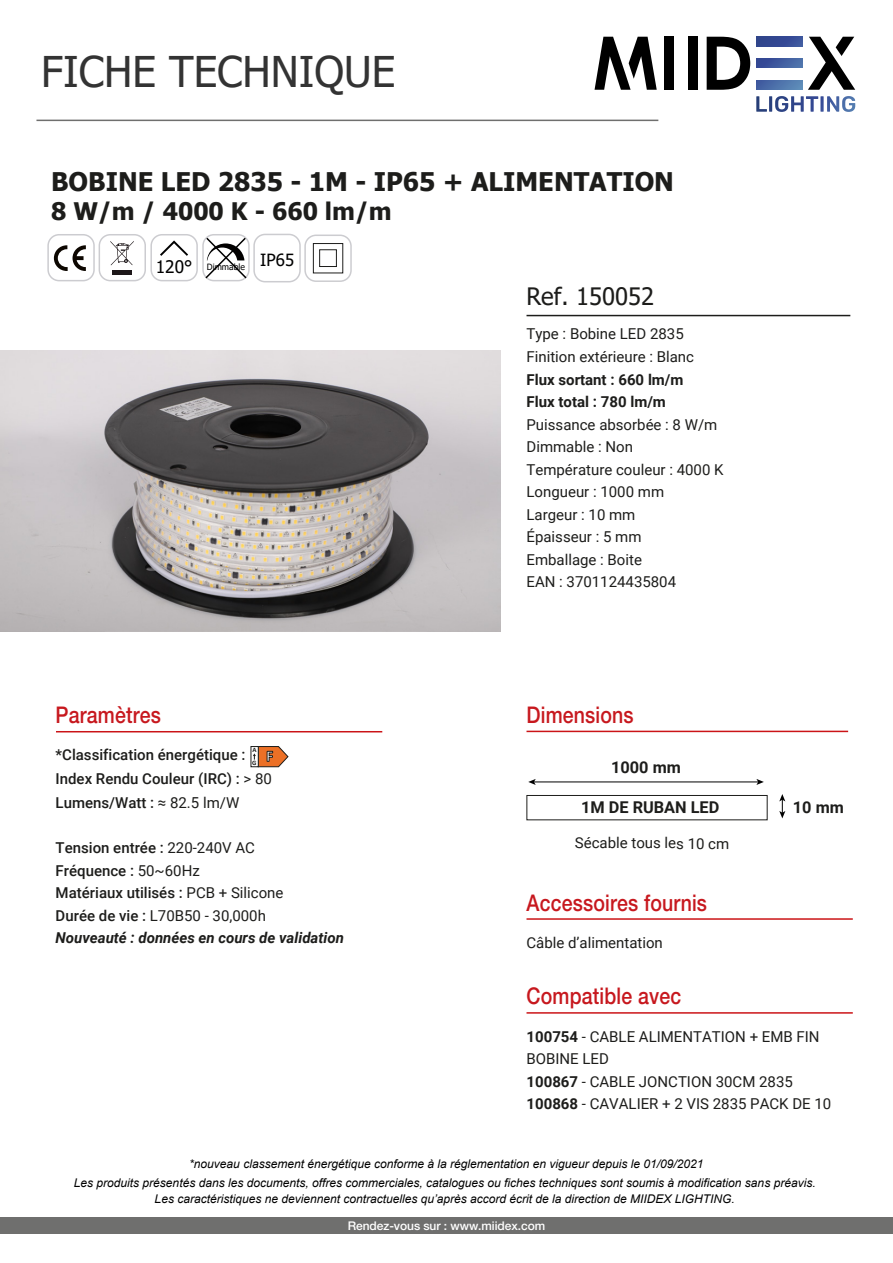
<style>
.page{position:relative;width:893px;height:1263px;background:#fff}
.page>*{position:absolute;margin:0;border:0;box-sizing:border-box;transform-origin:0 0}
.t1{font:42.3px "Tahoma";color:#333}
.t2{font:700 25.65px "Tahoma";color:#1d1d1b}
.t3{font:700 24.15px "Tahoma";color:#1d1d1b}
.t4{font:24px "Tahoma";color:#1d1d1b}
.t5{font:500 22.95px "Helvetica Neue LT Std";letter-spacing:.01em;color:#c7181e;scale:.85 1}
.t6{font:700 16.35px "Roboto";letter-spacing:-.005em;color:#1d1d1b}
.t7{font:15px/22.5px "Roboto";color:#1d1d1b}
.t8{font:500 15px/22.5px "Roboto";color:#1d1d1b}
.t9{font:700 15px/22.5px "Roboto";color:#1d1d1b}
.t10{font:italic 12px/15.9px "Arial";color:#000;text-align:center}
.t11{font:500 12px "Helvetica Neue LT Std";letter-spacing:-.005em;color:#fff}
.t12{font:8.7px "Tahoma";color:#010000}
.t13{font:700 6.75px/13.2px "Calibri";color:#1d1d1b}
.s1{font-size:17.25px}
.s2{font-weight:400}
.s3{font-weight:400;font-size:15.15px}
.s4{font-weight:700;font-style:italic}
.s5{font-weight:700}
</style>
<div class="page">
<hr style="left:526px;top:315px;width:324px;height:1px;background:#1d1d1b">
<hr style="left:36px;top:120px;width:622px;height:1px;background:#6f6f6e">
<svg style="left:808px;top:37px;width:47px;height:53px"></svg>
<svg style="left:707px;top:37px;width:43px;height:53px"></svg>
<div style="left:688px;top:37px;width:9px;height:53px;background:#000"></div>
<div style="left:664px;top:37px;width:10px;height:53px;background:#000"></div>
<svg style="left:756px;top:96px;width:99px;height:16px"></svg>
<svg style="left:595px;top:37px;width:62px;height:53px"></svg>
<svg style="left:756px;top:37px;width:47px;height:9px"></svg>
<svg style="left:756px;top:58px;width:47px;height:10px"></svg>
<svg style="left:756px;top:80px;width:47px;height:10px"></svg>
<div style="left:47px;top:234px;width:48px;height:47px;border:1px solid #ccccd0;border-radius:11px"></div>
<div style="left:99px;top:234px;width:47px;height:47px;border:1px solid #ccccd0;border-radius:11px"></div>
<svg style="left:54px;top:245px;width:32px;height:26px"></svg>
<svg style="left:110px;top:241px;width:24px;height:24px"></svg>
<div style="left:112px;top:270px;width:20px;height:5px;background:#1d1719"></div>
<div style="left:150px;top:234px;width:48px;height:47px;border:1px solid #ccccd0;border-radius:11px"></div>
<svg style="left:160px;top:240px;width:28px;height:16px"></svg>
<div style="left:202px;top:234px;width:48px;height:47px;border:1px solid #ccccd0;border-radius:11px"></div>
<svg style="left:204px;top:236px;width:44px;height:44px"></svg>
<div style="left:253px;top:234px;width:48px;height:48px;border:1px solid #ccccd0;border-radius:11px"></div>
<div style="left:304px;top:235px;width:48px;height:47px;border:1px solid #ccccd0;border-radius:11px"></div>
<div style="left:313px;top:243px;width:30px;height:30px;border:1px solid #1d1d1b"></div>
<div style="left:319px;top:249px;width:18px;height:18px;border:1px solid #1d1d1b"></div>
<svg style="left:779px;top:794px;width:6px;height:24px"></svg>
<hr style="left:534px;top:781px;width:225px;height:1px;background:#000">
<svg style="left:756px;top:779px;width:8px;height:6px"></svg>
<svg style="left:528px;top:779px;width:8px;height:6px"></svg>
<div style="left:0;top:1217px;width:893px;height:16px;background:#6f6f6e"></div>
<hr style="left:526px;top:731px;width:322px;height:1px;background:#cb1417">
<hr style="left:56px;top:731px;width:326px;height:1px;background:#cb1417">
<hr style="left:526px;top:1012px;width:327px;height:2px;background:#cb1417">
<hr style="left:526px;top:918px;width:327px;height:2px;background:#cb1417">
<div style="left:526px;top:795px;width:241px;height:25px;border:1px solid #1d1d1b"></div>
<img style="left:0;top:351px;width:500px;height:280px">
<svg style="left:251px;top:746px;width:2px;height:21px"></svg>
<svg style="left:253px;top:746px;width:35px;height:21px"></svg>
<h1 class="t1" style="left:41px;top:43px;width:356px">FICHE TECHNIQUE</h1>
<h2 class="t2" style="left:51px;top:164px;width:624px">BOBINE LED 2835 - 1M - IP65 + ALIMENTATION</h2>
<h3 class="t3" style="left:51px;top:194px;width:342px">8 W/m / 4000 K - 660 lm/m</h3>
<p class="t12" style="left:156px;top:261px;width:140px"><span class="s1">120°</span> Dimmable <sup>IP65</sup></p>
<h3 class="t5" style="left:56px;top:701px;width:125px">Paramètres</h3>
<p class="t13" style="left:252px;top:743px;width:6px">A<br>G</p>
<p class="t8" style="left:56px;top:742px;width:218px;line-height:24px">*Classification énergétique :<br>Index Rendu Couleur (IRC) : <span class="s2">&gt; 80<br></span>Lumens/Watt : <span class="s3">≈ 82.5</span> <span class="s2">lm/W</span></p>
<p class="t8" style="left:56px;top:836px;width:290px">Tension entrée : <span class="s2">220-240V AC<br></span>Fréquence : <span class="s2">50~60Hz<br></span>Matériaux utilisés : <span class="s2">PCB + Silicone<br></span>Durée de vie : <span class="s2">L70B50 - 30,000h<br></span><span class="s4">Nouveauté : données en cours de validation</span></p>
<h3 class="t4" style="left:526px;top:281px;width:129px">Ref. 150052</h3>
<p class="t7" style="left:526px;top:322px;width:169px">Type : Bobine LED 2835<br>Finition extérieure : Blanc</p>
<p class="t9" style="left:526px;top:367px;width:159px">Flux sortant : 660 lm/m<br>Flux total : 780 lm/m</p>
<p class="t7" style="left:526px;top:412px;width:199px">Puissance absorbée : 8 W/m<br>Dimmable : Non<br>Température couleur : 4000 K<br>Longueur : 1000 mm<br>Largeur : 10 mm<br>Épaisseur : 5 mm<br>Emballage : Boite<br>EAN : 3701124435804</p>
<h3 class="t5" style="left:526px;top:701px;width:128px">Dimensions</h3>
<p class="t6" style="left:611px;top:756px;width:71px">1000 mm</p>
<p class="t6" style="left:581px;top:796px;width:140px">1M DE RUBAN LED</p>
<p class="t6" style="left:793px;top:796px;width:53px">10 mm</p>
<p class="t7" style="left:575px;top:831px;width:156px">Sécable tous les 10 cm</p>
<h3 class="t5" style="left:526px;top:889px;width:214px">Accessoires fournis</h3>
<p class="t7" style="left:526px;top:931px;width:138px">Câble d’alimentation</p>
<h3 class="t5" style="left:526px;top:982px;width:184px">Compatible avec</h3>
<p class="t7" style="left:526px;top:1025px;width:306px"><span class="s5">100754</span> - CABLE ALIMENTATION + EMB FIN<br>BOBINE LED<br><span class="s5">100867</span> - CABLE JONCTION 30CM 2835<br><span class="s5">100868</span> - CAVALIER + 2 VIS 2835 PACK DE 10</p>
<p class="t10" style="left:189px;top:1156px;width:516px">*nouveau classement énergétique conforme à la réglementation en vigueur depuis le 01/09/2021</p>
<p class="t10" style="left:74px;top:1175px;width:743px">Les produits présentés dans les documents, offres commerciales, catalogues ou fiches techniques sont soumis à modification sans préavis.<br>Les caractéristiques ne deviennent contractuelles qu’après accord écrit de la direction de MIIDEX LIGHTING.</p>
<p class="t11" style="left:348px;top:1218px;width:199px">Rendez-vous sur : www.miidex.com</p>
</div>
